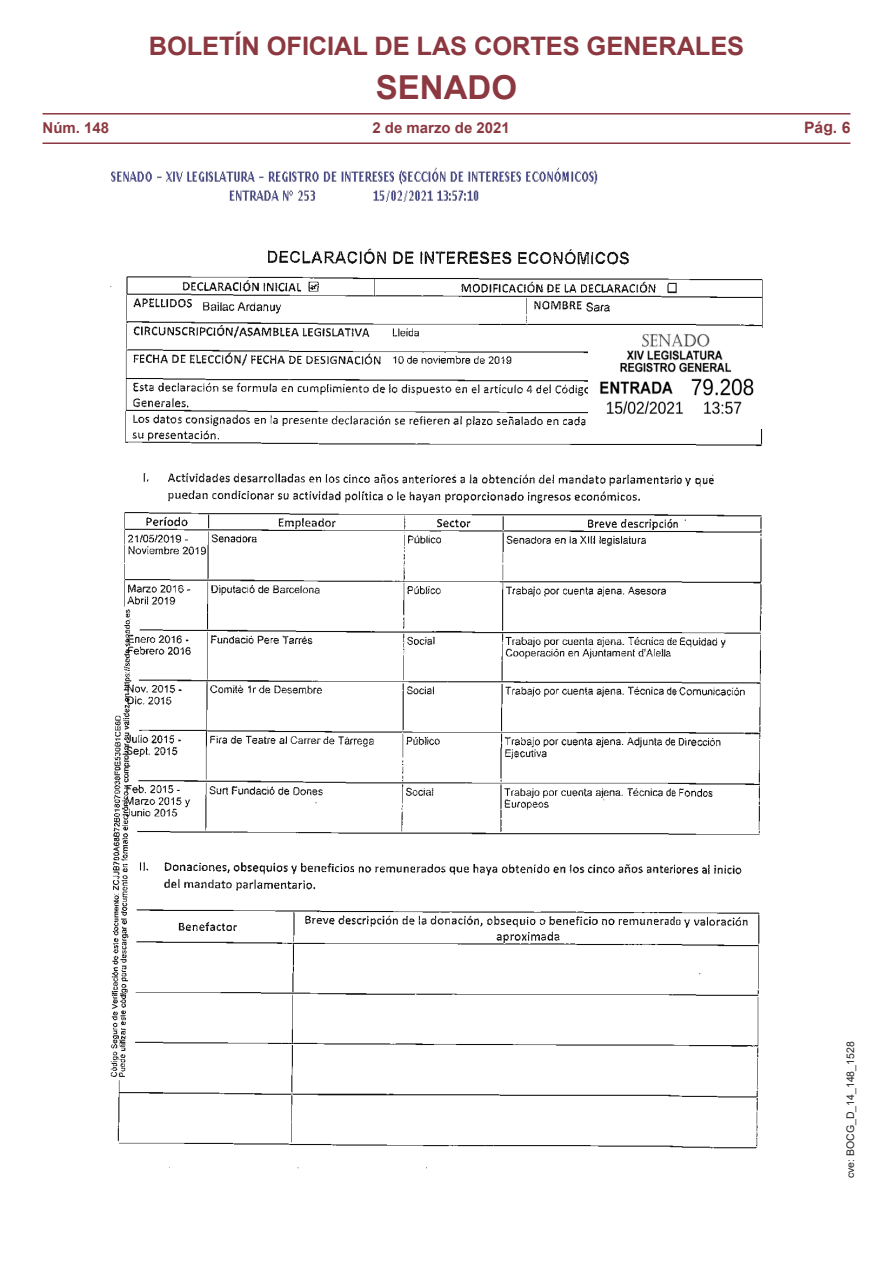
<style>
.page{position:relative;width:893px;height:1263px;background:#fff}
.page>*{position:absolute;margin:0;border:0;box-sizing:border-box;transform-origin:0 0}
.t1{font:700 33px "Arial";color:#8c3840}
.t2{font:700 25.5px "Arial";letter-spacing:-.005em;color:#8c3840}
.t3{font:700 15.75px "Arial";color:#8c3840}
.t4{font:700 15px "Arial";color:#8c3840}
.t5{font:10.5px "Arial";color:#231f20}
.s1{font-size:15.15px}
</style>
<div class="page">
<img style="left:110px;top:248px;width:653px;height:921px">
<img style="left:588px;top:329px;width:175px;height:99px">
<img style="left:111px;top:167px;width:486px;height:34px">
<hr style="left:43px;top:113px;width:807px;height:2px;background:#8c3840">
<hr style="left:43px;top:142px;width:807px;height:2px;background:#8c3840">
<p class="t2" style="left:149px;top:28px;width:597px">BOLETÍN OFICIAL DE LAS CORTES GENERALES</p>
<p class="t1" style="left:376px;top:64px;width:143px">SENADO</p>
<p class="t4" style="left:43px;top:117px;width:68px">Núm. 148</p>
<p class="t4" style="left:372px;top:117px;width:139px">2 de marzo de 2021</p>
<p class="t3" style="left:804px;top:116px;width:48px">Pá<span class="s1">g</span>. 6</p>
<p class="t5" style="left:843px;top:1178px;width:138px;rotate:-90deg">cve: BOCG_D_14_148_1528</p>
</div>
